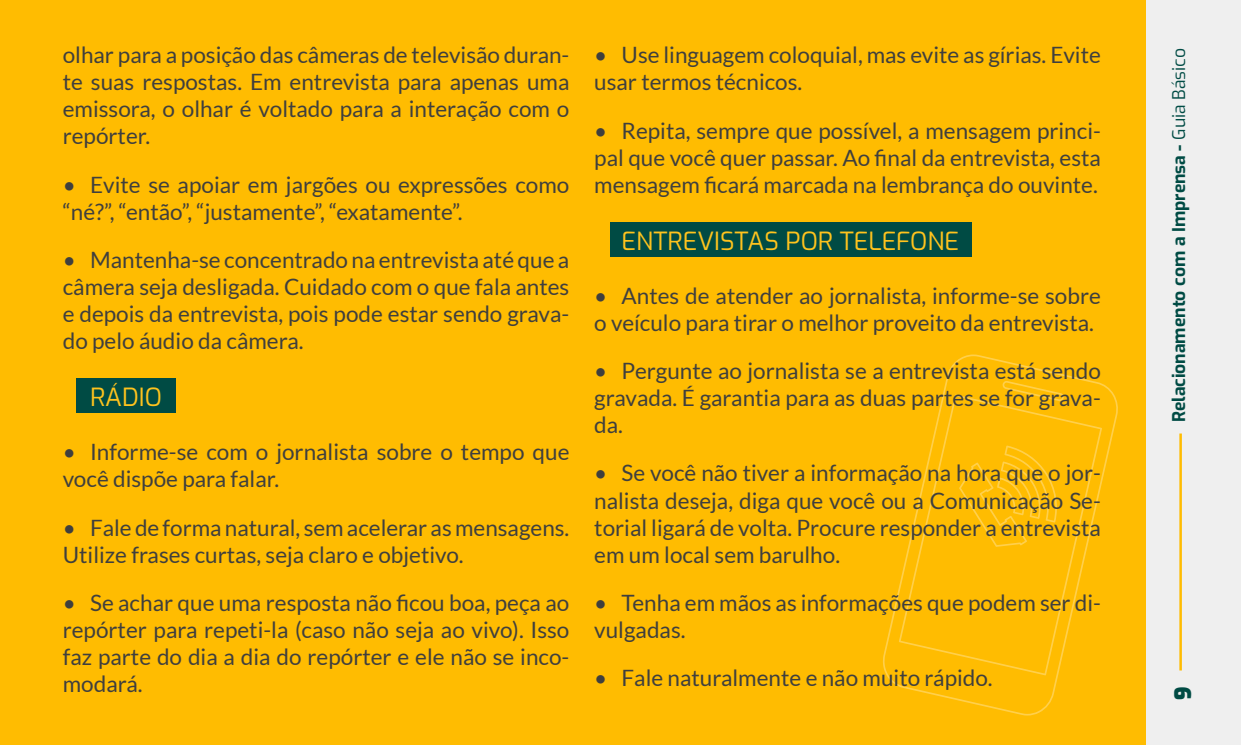
<style>
.page{position:relative;width:1241px;height:745px;background:#fff}
.page>*{position:absolute;margin:0;border:0;box-sizing:border-box;transform-origin:0 0}
.t1{font:25px "Exo";color:#ffc31d}
.t2{font:22.5px/27px "Lato";color:#3f3f3e;text-align:justify}
.t3{font:900 22.5px "Exo";color:#004b44}
.t4{font:700 17.5px "Exo";color:#004b44}
.s1{font-weight:400}
</style>
<div class="page">
<div style="left:0;top:0;width:1240px;height:744px;background:#efefef"></div>
<hr style="left:1240px;top:0;width:1px;height:744px;background:#efefef">
<hr style="left:1179px;top:433px;width:2px;height:237px;background:#ffbc01">
<div style="left:0;top:0;width:1144px;height:744px;background:#ffbc01"></div>
<div style="left:609px;top:223px;width:362px;height:34px;background:#004b44"></div>
<div style="left:76px;top:378px;width:100px;height:34px;background:#004b44"></div>
<svg style="left:883px;top:354px;width:235px;height:361px"></svg>
<svg style="left:898px;top:394px;width:203px;height:281px"></svg>
<svg style="left:1002px;top:380px;width:61px;height:21px"></svg>
<svg style="left:958px;top:445px;width:100px;height:101px"></svg>
<p class="t2" style="left:63px;top:41px;width:508px">olhar para a posição das câmeras de televisão duran&shy;te suas respostas. Em entrevista para apenas uma emissora, o olhar é voltado para a interação com o repórter.</p>
<p class="t2" style="left:63px;top:171px;width:508px">• Evite se apoiar em jargões ou expressões como “né?”, “então”, “justamente”, “exatamente”.</p>
<p class="t2" style="left:63px;top:246px;width:508px">• Mantenha-se concentrado na entrevista até que a câmera seja desligada. Cuidado com o que fala antes e depois da entrevista, pois pode estar sendo grava&shy;do pelo áudio da câmera.</p>
<p class="t1" style="left:90px;top:378px;width:73px">RÁDIO</p>
<p class="t2" style="left:63px;top:438px;width:508px">• Informe-se com o jornalista sobre o tempo que você dispõe para falar.</p>
<p class="t2" style="left:63px;top:513px;width:508px">• Fale de forma natural, sem acelerar as mensagens.<br>Utilize frases curtas, seja claro e objetivo.</p>
<p class="t2" style="left:63px;top:588px;width:508px">• Se achar que uma resposta não ficou boa, peça ao repórter para repeti-la (caso não seja ao vivo). Isso faz parte do dia a dia do repórter e ele não se inco&shy;modará.</p>
<p class="t2" style="left:594px;top:41px;width:508px">• Use linguagem coloquial, mas evite as gírias. Evite usar termos técnicos.</p>
<p class="t2" style="left:594px;top:117px;width:508px">• Repita, sempre que possível, a mensagem princi&shy;pal que você quer passar. Ao final da entrevista, esta mensagem ficará marcada na lembrança do ouvinte.</p>
<p class="t1" style="left:621px;top:222px;width:339px">ENTREVISTAS POR TELEFONE</p>
<p class="t2" style="left:594px;top:282px;width:508px">• Antes de atender ao jornalista, informe-se sobre o veículo para tirar o melhor proveito da entrevista.</p>
<p class="t2" style="left:594px;top:357px;width:508px">• Pergunte ao jornalista se a entrevista está sendo gravada. É garantia para as duas partes se for grava&shy;da.</p>
<p class="t2" style="left:594px;top:459px;width:508px">• Se você não tiver a informação na hora que o jor&shy;nalista deseja, diga que você ou a Comunicação Se&shy;torial ligará de volta. Procure responder a entrevista em um local sem barulho.</p>
<p class="t2" style="left:594px;top:588px;width:508px">• Tenha em mãos as informações que podem ser di&shy;vulgadas.</p>
<p class="t2" style="left:594px;top:664px;width:400px">• Fale naturalmente e não muito rápido.</p>
<p class="t4" style="left:1165px;top:422px;width:375px;rotate:-90deg">Relacionamento com a Imprensa - <span class="s1">Guia Básico</span></p>
<p class="t3" style="left:1166px;top:699px;width:15px;rotate:-90deg">9</p>
</div>
